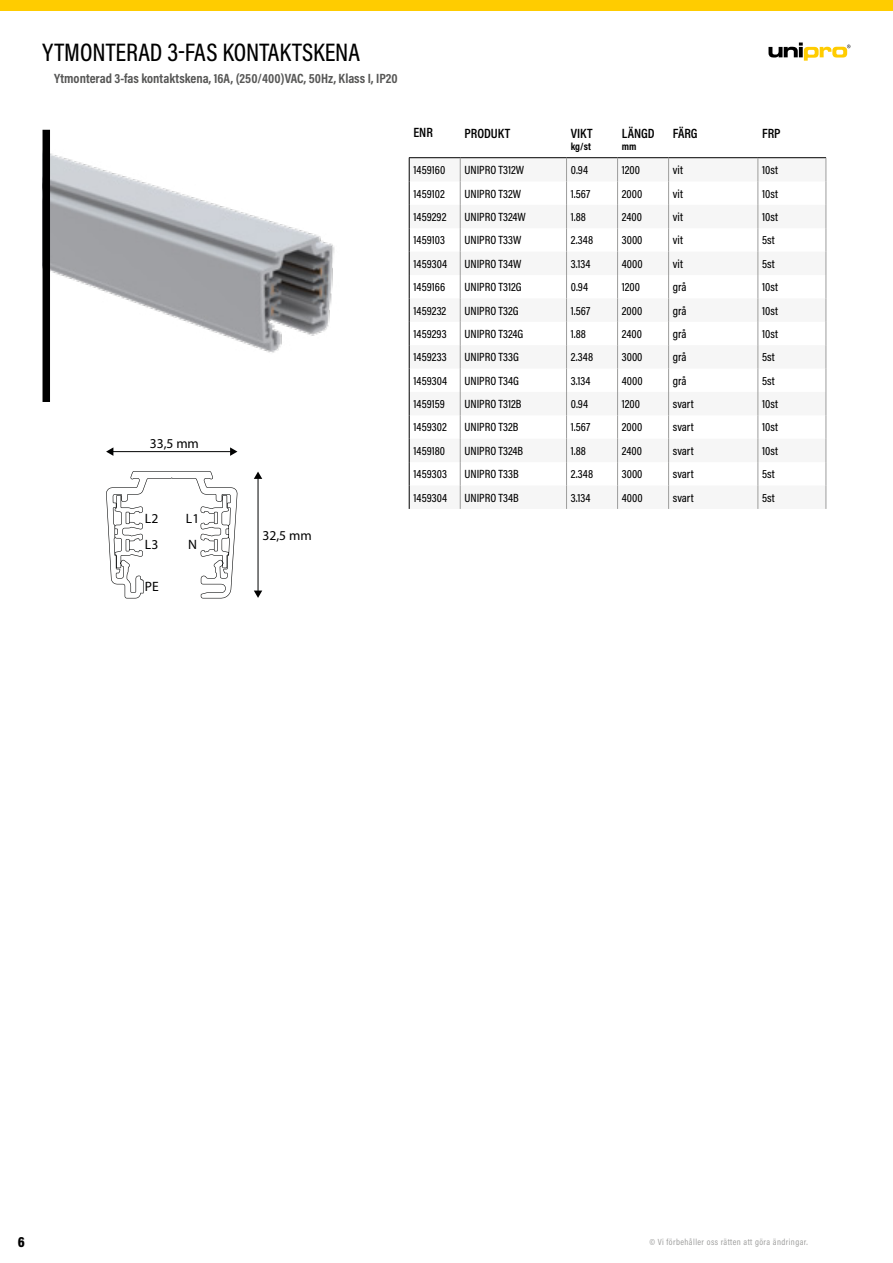
<style>
.page{position:relative;width:893px;height:1263px;background:#fff}
.page>*{position:absolute;margin:0;border:0;box-sizing:border-box;transform-origin:0 0}
.t1{font:500 25.5px "Acumin Pro Cond";color:#000}
.t2{font:900 15px "Acumin Pro Cond";color:#000}
.t3{font:700 13.5px "Acumin Pro Cond";color:#575756}
.t4{font:600 13.5px "Acumin Pro Cond";color:#000}
.t5{font:13.5px "Myriad Pro";color:#000}
.t6{font:500 12px "Acumin Pro Cond";color:#000}
.t7{font:700 10.5px "Acumin Pro Cond";color:#000}
.t8{font:9px "Acumin Pro Cond";letter-spacing:.05em;color:#9d9d9c}
</style>
<div class="page">
<svg style="left:768px;top:43px;width:82px;height:18px"></svg>
<div style="left:0;top:0;width:893px;height:10px;background:#fc0"></div>
<img style="left:43px;top:129px;width:292px;height:224px">
<svg style="left:106px;top:471px;width:131px;height:127px"></svg>
<hr style="left:258px;top:478px;width:1px;height:114px;background:#010202">
<svg style="left:254px;top:590px;width:8px;height:8px"></svg>
<svg style="left:254px;top:472px;width:8px;height:7px"></svg>
<hr style="left:112px;top:451px;width:119px;height:1px;background:#010202">
<svg style="left:230px;top:447px;width:7px;height:9px"></svg>
<svg style="left:106px;top:447px;width:7px;height:9px"></svg>
<div style="left:43px;top:130px;width:7px;height:272px;background:#000"></div>
<svg style="left:410px;top:158px;width:416px;height:351px;fill:#f6f6f6"></svg>
<svg style="left:409px;top:158px;width:1px;height:351px"></svg>
<hr style="left:409px;top:157px;width:51px;height:1px;background:#000">
<hr style="left:460px;top:157px;width:107px;height:1px;background:#000">
<hr style="left:567px;top:157px;width:51px;height:1px;background:#000">
<hr style="left:618px;top:157px;width:51px;height:1px;background:#000">
<hr style="left:669px;top:157px;width:89px;height:1px;background:#000">
<hr style="left:758px;top:157px;width:68px;height:1px;background:#000">
<svg style="left:460px;top:158px;width:1px;height:351px"></svg>
<svg style="left:566px;top:158px;width:1px;height:351px"></svg>
<svg style="left:617px;top:158px;width:1px;height:351px"></svg>
<svg style="left:668px;top:158px;width:1px;height:351px"></svg>
<svg style="left:758px;top:158px;width:1px;height:351px"></svg>
<svg style="left:826px;top:158px;width:1px;height:351px"></svg>
<h1 class="t1" style="left:43px;top:36px;width:319px">YTMONTERAD 3-FAS KONTAKTSKENA</h1>
<p class="t3" style="left:54px;top:70px;width:345px">Ytmonterad 3-fas kontaktskena, 16A, (250/400)VAC, 50Hz, Klass I, IP20</p>
<p class="t5" style="left:150px;top:435px;width:51px">33,5 mm</p>
<p class="t5" style="left:145px;top:510px;width:15px">L2</p>
<p class="t5" style="left:186px;top:510px;width:15px">L1</p>
<p class="t5" style="left:145px;top:537px;width:15px">L3</p>
<p class="t5" style="left:188px;top:537px;width:10px">N</p>
<p class="t5" style="left:145px;top:578px;width:15px">PE</p>
<p class="t5" style="left:263px;top:527px;width:51px">32,5 mm</p>
<p class="t4" style="left:413px;top:124px;width:21px">ENR</p>
<p class="t4" style="left:464px;top:124px;width:47px">PRODUKT</p>
<p class="t4" style="left:571px;top:124px;width:23px">VIKT</p>
<p class="t7" style="left:571px;top:140px;width:22px">kg/st</p>
<p class="t4" style="left:622px;top:124px;width:34px">LÄNGD</p>
<p class="t7" style="left:622px;top:140px;width:16px">mm</p>
<p class="t4" style="left:673px;top:124px;width:26px">FÄRG</p>
<p class="t4" style="left:762px;top:124px;width:20px">FRP</p>
<p class="t6" style="left:413px;top:162px;width:33px">1459160</p>
<p class="t6" style="left:464px;top:162px;width:61px">UNIPRO T312W</p>
<p class="t6" style="left:571px;top:162px;width:19px">0.94</p>
<p class="t6" style="left:622px;top:162px;width:20px">1200</p>
<p class="t6" style="left:673px;top:162px;width:12px">vit</p>
<p class="t6" style="left:762px;top:162px;width:17px">10st</p>
<p class="t6" style="left:413px;top:186px;width:33px">1459102</p>
<p class="t6" style="left:464px;top:186px;width:58px">UNIPRO T32W</p>
<p class="t6" style="left:571px;top:186px;width:21px">1.567</p>
<p class="t6" style="left:622px;top:186px;width:22px">2000</p>
<p class="t6" style="left:673px;top:186px;width:12px">vit</p>
<p class="t6" style="left:762px;top:186px;width:17px">10st</p>
<p class="t6" style="left:413px;top:209px;width:34px">1459292</p>
<p class="t6" style="left:464px;top:209px;width:63px">UNIPRO T324W</p>
<p class="t6" style="left:571px;top:209px;width:17px">1.88</p>
<p class="t6" style="left:622px;top:209px;width:22px">2400</p>
<p class="t6" style="left:673px;top:209px;width:12px">vit</p>
<p class="t6" style="left:762px;top:209px;width:17px">10st</p>
<p class="t6" style="left:413px;top:232px;width:33px">1459103</p>
<p class="t6" style="left:464px;top:232px;width:58px">UNIPRO T33W</p>
<p class="t6" style="left:571px;top:232px;width:24px">2.348</p>
<p class="t6" style="left:622px;top:232px;width:22px">3000</p>
<p class="t6" style="left:673px;top:232px;width:12px">vit</p>
<p class="t6" style="left:762px;top:232px;width:14px">5st</p>
<p class="t6" style="left:413px;top:256px;width:35px">1459304</p>
<p class="t6" style="left:464px;top:256px;width:58px">UNIPRO T34W</p>
<p class="t6" style="left:571px;top:256px;width:21px">3.134</p>
<p class="t6" style="left:622px;top:256px;width:22px">4000</p>
<p class="t6" style="left:673px;top:256px;width:12px">vit</p>
<p class="t6" style="left:762px;top:256px;width:14px">5st</p>
<p class="t6" style="left:413px;top:279px;width:33px">1459166</p>
<p class="t6" style="left:464px;top:279px;width:59px">UNIPRO T312G</p>
<p class="t6" style="left:571px;top:279px;width:19px">0.94</p>
<p class="t6" style="left:622px;top:279px;width:20px">1200</p>
<p class="t6" style="left:673px;top:279px;width:15px">grå</p>
<p class="t6" style="left:762px;top:279px;width:17px">10st</p>
<p class="t6" style="left:413px;top:303px;width:34px">1459232</p>
<p class="t6" style="left:464px;top:303px;width:56px">UNIPRO T32G</p>
<p class="t6" style="left:571px;top:303px;width:21px">1.567</p>
<p class="t6" style="left:622px;top:303px;width:22px">2000</p>
<p class="t6" style="left:673px;top:303px;width:15px">grå</p>
<p class="t6" style="left:762px;top:303px;width:17px">10st</p>
<p class="t6" style="left:413px;top:326px;width:35px">1459293</p>
<p class="t6" style="left:464px;top:326px;width:60px">UNIPRO T324G</p>
<p class="t6" style="left:571px;top:326px;width:17px">1.88</p>
<p class="t6" style="left:622px;top:326px;width:22px">2400</p>
<p class="t6" style="left:673px;top:326px;width:15px">grå</p>
<p class="t6" style="left:762px;top:326px;width:17px">10st</p>
<p class="t6" style="left:413px;top:349px;width:35px">1459233</p>
<p class="t6" style="left:464px;top:349px;width:56px">UNIPRO T33G</p>
<p class="t6" style="left:571px;top:349px;width:24px">2.348</p>
<p class="t6" style="left:622px;top:349px;width:22px">3000</p>
<p class="t6" style="left:673px;top:349px;width:15px">grå</p>
<p class="t6" style="left:762px;top:349px;width:14px">5st</p>
<p class="t6" style="left:413px;top:373px;width:35px">1459304</p>
<p class="t6" style="left:464px;top:373px;width:56px">UNIPRO T34G</p>
<p class="t6" style="left:571px;top:373px;width:21px">3.134</p>
<p class="t6" style="left:622px;top:373px;width:22px">4000</p>
<p class="t6" style="left:673px;top:373px;width:15px">grå</p>
<p class="t6" style="left:762px;top:373px;width:14px">5st</p>
<p class="t6" style="left:413px;top:396px;width:33px">1459159</p>
<p class="t6" style="left:464px;top:396px;width:58px">UNIPRO T312B</p>
<p class="t6" style="left:571px;top:396px;width:19px">0.94</p>
<p class="t6" style="left:622px;top:396px;width:20px">1200</p>
<p class="t6" style="left:673px;top:396px;width:22px">svart</p>
<p class="t6" style="left:762px;top:396px;width:17px">10st</p>
<p class="t6" style="left:413px;top:420px;width:35px">1459302</p>
<p class="t6" style="left:464px;top:420px;width:55px">UNIPRO T32B</p>
<p class="t6" style="left:571px;top:420px;width:21px">1.567</p>
<p class="t6" style="left:622px;top:420px;width:22px">2000</p>
<p class="t6" style="left:673px;top:420px;width:22px">svart</p>
<p class="t6" style="left:762px;top:420px;width:17px">10st</p>
<p class="t6" style="left:413px;top:443px;width:33px">1459180</p>
<p class="t6" style="left:464px;top:443px;width:60px">UNIPRO T324B</p>
<p class="t6" style="left:571px;top:443px;width:17px">1.88</p>
<p class="t6" style="left:622px;top:443px;width:22px">2400</p>
<p class="t6" style="left:673px;top:443px;width:22px">svart</p>
<p class="t6" style="left:762px;top:443px;width:17px">10st</p>
<p class="t6" style="left:413px;top:466px;width:35px">1459303</p>
<p class="t6" style="left:464px;top:466px;width:56px">UNIPRO T33B</p>
<p class="t6" style="left:571px;top:466px;width:24px">2.348</p>
<p class="t6" style="left:622px;top:466px;width:22px">3000</p>
<p class="t6" style="left:673px;top:466px;width:22px">svart</p>
<p class="t6" style="left:762px;top:466px;width:14px">5st</p>
<p class="t6" style="left:413px;top:490px;width:35px">1459304</p>
<p class="t6" style="left:464px;top:490px;width:56px">UNIPRO T34B</p>
<p class="t6" style="left:571px;top:490px;width:21px">3.134</p>
<p class="t6" style="left:622px;top:490px;width:22px">4000</p>
<p class="t6" style="left:673px;top:490px;width:22px">svart</p>
<p class="t6" style="left:762px;top:490px;width:14px">5st</p>
<p class="t2" style="left:18px;top:1232px;width:9px">6</p>
<p class="t8" style="left:649px;top:1236px;width:160px">© Vi förbehåller oss rätten att göra ändringar.</p>
</div>
